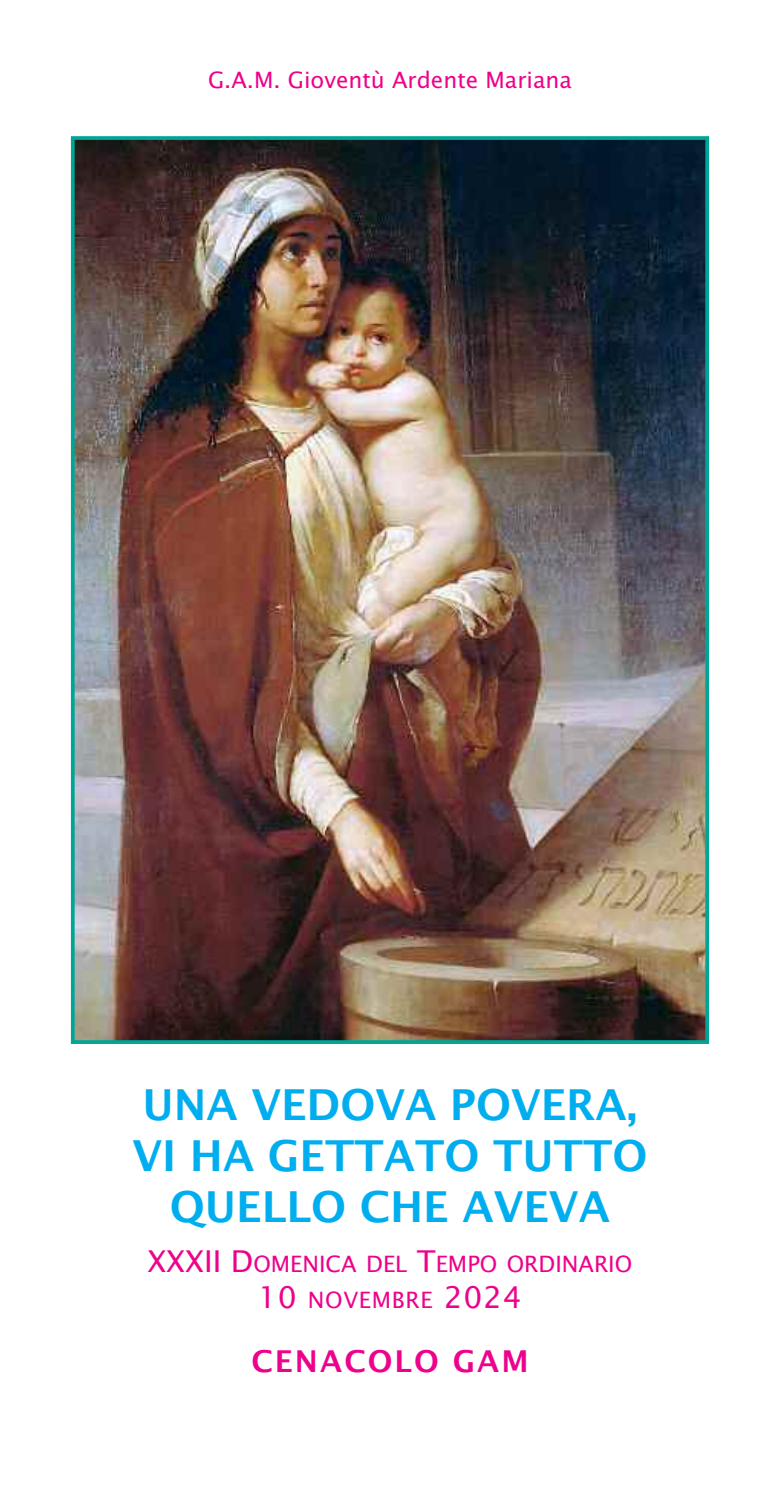
<style>
.page{position:relative;width:780px;height:1489px;background:#fff}
.page>*{position:absolute;margin:0;border:0;box-sizing:border-box;transform-origin:0 0}
.t1{font:600 42.5px/51px "Lucida Sans";color:#00aeef;text-align:center}
.t2{font:600 30px "Lucida Sans";letter-spacing:.07em;color:#ed028c}
.t3{font:22.5px/36px "Lucida Sans";color:#ed028c;text-align:center}
.s1{font-size:30px}
</style>
<div class="page">
<img style="left:76px;top:141px;width:628px;height:897px">
<div style="left:71px;top:136px;width:638px;height:907px;border:4px solid #00a596"></div>
<p class="t3" style="left:208px;top:62px;width:365px">G.A.M. Gioventù Ardente Mariana</p>
<h1 class="t1" style="left:132px;top:1079px;width:516px">UNA VEDOVA POVERA,<br>VI HA GETTATO TUTTO<br>QUELLO CHE AVEVA</h1>
<p class="t3" style="left:148px;top:1246px;width:486px"><span class="s1">XXXII D</span>OMENICA DEL <span class="s1">T</span>EMPO ORDINARIO<br><span class="s1">10</span> NOVEMBRE <span class="s1">2024</span></p>
<h2 class="t2" style="left:251px;top:1343px;width:279px">CENACOLO GAM</h2>
</div>
